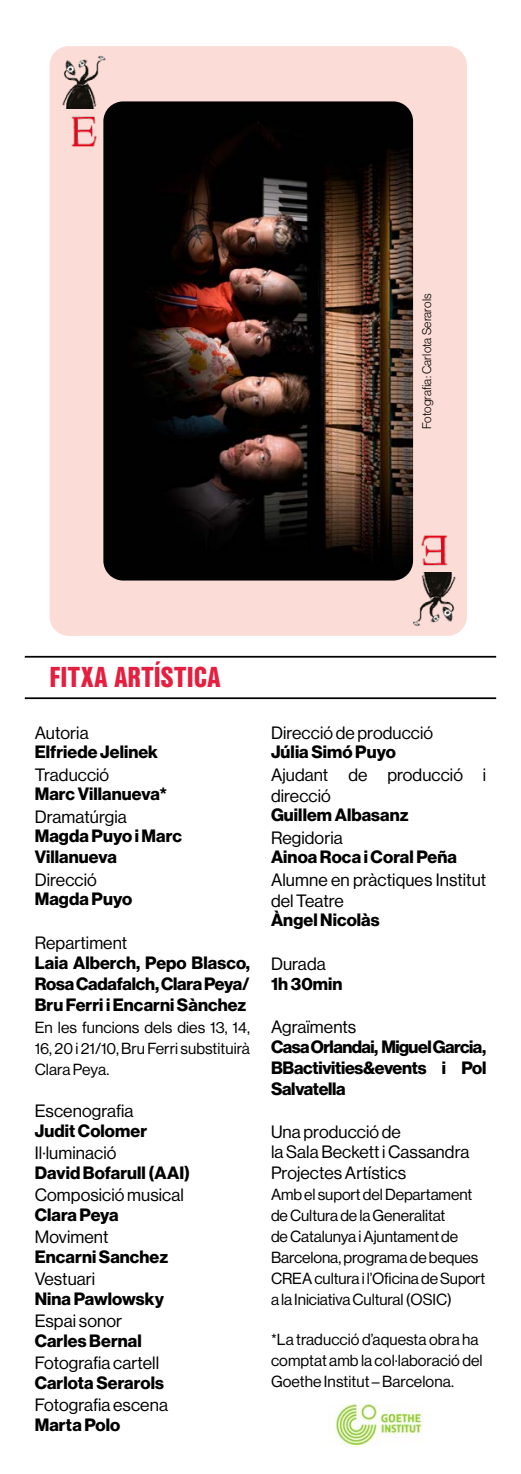
<style>
.page{position:relative;width:521px;height:1474px;background:#fff}
.page>*{position:absolute;margin:0;border:0;box-sizing:border-box;transform-origin:0 0}
.t1{font:900 28px "Nimbus San Con L";letter-spacing:.01em;color:#e61e3f}
.t2{font:17.5px/21px "N Haas Grotesk DS Pro 75 Bd";letter-spacing:.005em;color:#000;text-align:justify}
.t3{font:17.5px/21px "N Haas Grotesk DS Pro 55 Rg";letter-spacing:.005em;color:#000}
.t4{font:15.75px/21px "N Haas Grotesk DS Pro 55 Rg";letter-spacing:-.005em;color:#000}
.t5{font:12.25px "N Haas Grotesk DS Pro 45 Lt";letter-spacing:.01em;color:#000}
</style>
<div class="page">
<div style="left:50px;top:46px;width:417px;height:590px;background:#fbdcd6;border-radius:19px"></div>
<hr style="left:25px;top:656px;width:471px;height:1px;background:#000">
<hr style="left:25px;top:697px;width:471px;height:2px;background:#000">
<img style="left:103px;top:101px;width:310px;height:479px">
<img style="left:63px;top:56px;width:42px;height:53px">
<img style="left:71px;top:117px;width:26px;height:30px">
<img style="left:332px;top:1404px;width:91px;height:40px">
<img style="left:413px;top:573px;width:43px;height:53px">
<img style="left:422px;top:535px;width:25px;height:30px">
<p class="t5" style="left:420px;top:429px;width:137px;rotate:-90deg">Fotografia: Carlota Serarols</p>
<h1 class="t1" style="left:50px;top:656px;width:172px">FITXA ARTÍSTICA</h1>
<p class="t3" style="left:35px;top:722px;width:55px">Autoria</p>
<p class="t2" style="left:35px;top:742px;width:125px">Elfriede Jelinek</p>
<p class="t3" style="left:35px;top:764px;width:75px">Traducció</p>
<p class="t2" style="left:35px;top:784px;width:134px">Marc Villanueva*</p>
<p class="t3" style="left:35px;top:806px;width:93px">Dramatúrgia</p>
<p class="t2" style="left:35px;top:826px;width:149px">Magda Puyo i Marc<br>Villanueva</p>
<p class="t3" style="left:35px;top:869px;width:63px">Direcció</p>
<p class="t2" style="left:35px;top:889px;width:99px">Magda Puyo</p>
<p class="t3" style="left:35px;top:932px;width:94px">Repartiment</p>
<p class="t2" style="left:35px;top:952px;width:217px">Laia Alberch, Pepo Blasco, Rosa Cadafalch, Clara Peya/ Bru Ferri i Encarni Sànchez</p>
<p class="t4" style="left:35px;top:1017px;width:217px;text-align:justify">En les funcions dels dies 13, 14, 16, 20 i 21/10, Bru Ferri substituirà Clara Peya.</p>
<p class="t3" style="left:35px;top:1100px;width:100px">Escenografia</p>
<p class="t2" style="left:35px;top:1120px;width:114px">Judit Colomer</p>
<p class="t3" style="left:35px;top:1142px;width:82px">Il·luminació</p>
<p class="t2" style="left:35px;top:1162px;width:157px">David Bofarull (AAI)</p>
<p class="t3" style="left:35px;top:1184px;width:151px">Composició musical</p>
<p class="t2" style="left:35px;top:1204px;width:86px">Clara Peya</p>
<p class="t3" style="left:35px;top:1226px;width:75px">Moviment</p>
<p class="t2" style="left:35px;top:1246px;width:135px">Encarni Sanchez</p>
<p class="t3" style="left:35px;top:1268px;width:62px">Vestuari</p>
<p class="t2" style="left:35px;top:1288px;width:131px">Nina Pawlowsky</p>
<p class="t3" style="left:35px;top:1310px;width:89px">Espai sonor</p>
<p class="t2" style="left:35px;top:1330px;width:108px">Carles Bernal</p>
<p class="t3" style="left:35px;top:1352px;width:126px">Fotografia cartell</p>
<p class="t2" style="left:35px;top:1372px;width:131px">Carlota Serarols</p>
<p class="t3" style="left:35px;top:1394px;width:135px">Fotografia escena</p>
<p class="t2" style="left:35px;top:1414px;width:87px">Marta Polo</p>
<p class="t3" style="left:271px;top:722px;width:163px">Direcció de producció</p>
<p class="t2" style="left:271px;top:742px;width:126px">Júlia Simó Puyo</p>
<p class="t3" style="left:271px;top:764px;width:217px">Ajudant de producció i direcció</p>
<p class="t2" style="left:271px;top:805px;width:139px">Guillem Albasanz</p>
<p class="t3" style="left:271px;top:827px;width:73px">Regidoria</p>
<p class="t2" style="left:271px;top:847px;width:187px">Ainoa Roca i Coral Peña</p>
<p class="t3" style="left:271px;top:869px;width:217px">Alumne en pràctiques Institut del Teatre</p>
<p class="t2" style="left:271px;top:910px;width:110px">Àngel Nicolàs</p>
<p class="t3" style="left:271px;top:953px;width:56px">Durada</p>
<p class="t2" style="left:271px;top:973px;width:73px">1h 30min</p>
<p class="t3" style="left:271px;top:1016px;width:87px">Agraïments</p>
<p class="t2" style="left:271px;top:1036px;width:217px">Casa Orlandai, Miguel Garcia, BBactivities&amp;events i Pol Salvatella</p>
<p class="t3" style="left:271px;top:1122px;width:200px;line-height:19.2px">Una producció de<br>la Sala Beckett i Cassandra</p>
<p class="t3" style="left:271px;top:1162px;width:137px">Projectes Artístics</p>
<p class="t4" style="left:271px;top:1183px;width:216px">Amb el suport del Departament de Cultura de la Generalitat<br>de Catalunya i Ajuntament de<br>Barcelona, programa de beques<br>CREA cultura i l’Oficina de Suport a la Iniciativa Cultural (OSIC)</p>
<p class="t4" style="left:271px;top:1328px;width:213px">*La traducció d’aquesta obra ha comptat amb la col·laboració del<br>Goethe Institut – Barcelona.</p>
</div>
